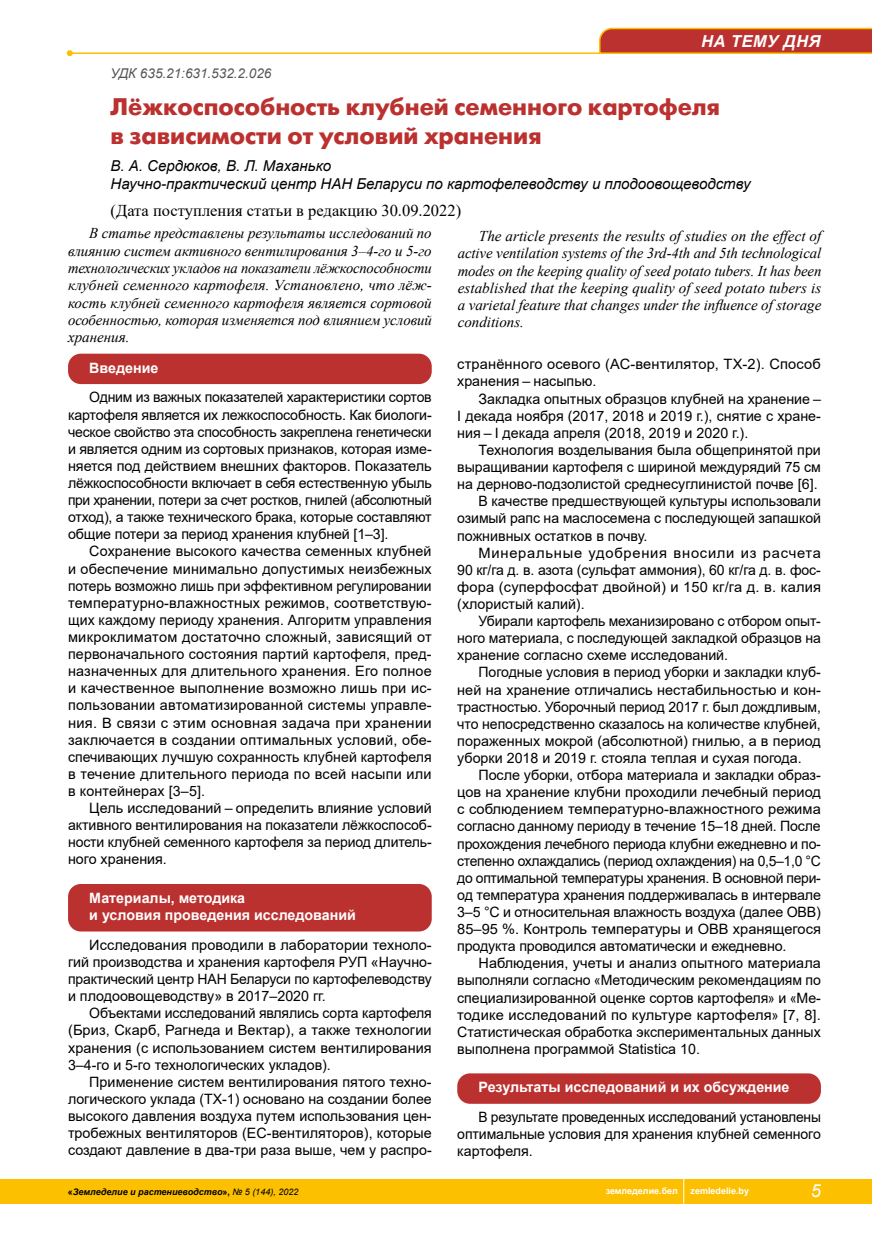
<style>
.page{position:relative;width:872px;height:1234px;background:#fff}
.page>*{position:absolute;margin:0;border:0;box-sizing:border-box;transform-origin:0 0}
.t1{font:700 24px/28.8px "Futuris C";color:#bb312f}
.t2{font:italic 18px "Arial";color:#fff}
.t3{font:16.5px "Times New Roman";color:#000}
.t4{font:italic 700 16.5px "Arial";letter-spacing:.035em;color:#fff}
.t5{font:italic 15px/17.2px "Times New Roman";color:#000;text-align:justify}
.t6{font:italic 15px/18px "Arial";color:#000}
.t7{font:14.25px/17.1px "Arial";letter-spacing:-.005em;color:#000;text-align:justify}
.t8{font:700 14.25px/17.1px "Arial";color:#fff}
.t9{font:14.25px "Arial";letter-spacing:.05em;color:#000}
.t10{font:italic 13.5px "Arial";color:#565655}
.t11{font:italic 700 9px "Arial";color:#000}
.t12{font:700 9px "Arial";color:#fff}
.s1{font-family:"Arial Narrow"}
.s2{font-style:normal}
.s3{font-weight:400}
</style>
<div class="page">
<hr style="left:70px;top:52px;width:802px;height:2px;background:#fcc000">
<svg style="left:67px;top:50px;width:6px;height:6px"></svg>
<svg style="left:598px;top:27px;width:274px;height:27px;background:#c44931"></svg>
<div style="left:0;top:1178px;width:872px;height:25px;background:#fcc000"></div>
<svg style="left:683px;top:1178px;width:1px;height:25px"></svg>
<div style="left:68px;top:353px;width:364px;height:31px;background:#bb312f;border-radius:13px"></div>
<div style="left:68px;top:883px;width:364px;height:48px;background:#bb312f;border-radius:13px"></div>
<div style="left:457px;top:1073px;width:364px;height:30px;background:#bb312f;border-radius:13px"></div>
<p class="t4" style="left:701px;top:30px;width:121px">НА ТЕМУ ДНЯ</p>
<p class="t10" style="left:111px;top:64px;width:162px">УДК 635.21:631.532.2.026</p>
<h1 class="t1" style="left:111px;top:93px;width:611px">Лёжкоспособность клубней семенного картофеля в зависимости от условий хранения</h1>
<p class="t6" style="left:111px;top:156px;width:641px">В. А. Сердюков, В. Л. Маханько<br>Научно-практический центр НАН Беларуси по картофелеводству и плодоовощеводству</p>
<p class="t3" style="left:111px;top:199px;width:352px">(Дата поступления статьи в редакцию 30.09.2022)</p>
<p class="t5" style="left:68px;top:224px;width:365px;text-indent:21px">В статье представлены результаты исследований по влиянию систем активного вентилирования 3–4-го и 5-го технологических укладов на показатели лёжкоспособности клубней семенного картофеля. Установлено, что лёж&shy;кость клубней семенного картофеля является сортовой особенностью, которая изменяется под влиянием условий хранения.</p>
<p class="t7" style="left:457px;top:355px;width:365px">странённого осевого (АС‑вентилятор, ТХ‑2). Способ хранения – насыпью.</p>
<p class="t7" style="left:457px;top:390px;width:365px;text-indent:21px">Закладка опытных образцов клубней на хранение – I декада ноября (2017, 2018 и 2019 г.), снятие с хране&shy;ния – I декада апреля (2018, 2019 и 2020 г.).</p>
<p class="t7" style="left:478px;top:441px;width:344px">Технология возделывания была общепринятой при</p>
<p class="t7" style="left:457px;top:458px;width:365px">выращивании картофеля с шириной междурядий 75 см</p>
<p class="t7" style="left:457px;top:475px;width:362px">на дерново-подзолистой среднесуглинистой почве [6].</p>
<p class="t7" style="left:478px;top:492px;width:344px">В качестве предшествующей культуры использовали</p>
<p class="t7" style="left:457px;top:509px;width:365px">озимый рапс на маслосемена с последующей запашкой</p>
<p class="t7" style="left:457px;top:526px;width:192px">пожнивных остатков в почву.</p>
<p class="t9" style="left:478px;top:542px;width:344px">Минеральные удобрения вносили из расчета</p>
<p class="t7" style="left:457px;top:561px;width:365px">90 кг/га д. в. азота (сульфат аммония), 60 кг/га д. в. фос-</p>
<p class="t7" style="left:457px;top:578px;width:365px">фора (суперфосфат двойной) и 150 кг/га д. в. калия</p>
<p class="t7" style="left:457px;top:595px;width:129px">(хлористый калий).</p>
<p class="t7" style="left:478px;top:612px;width:344px">Убирали картофель механизировано с отбором опыт-</p>
<p class="t7" style="left:457px;top:629px;width:365px">ного материала, с последующей закладкой образцов на</p>
<p class="t7" style="left:457px;top:646px;width:272px">хранение согласно схеме исследований.</p>
<p class="t7" style="left:478px;top:663px;width:344px">Погодные условия в период уборки и закладки клуб-</p>
<p class="t7" style="left:457px;top:680px;width:365px">ней на хранение отличались нестабильностью и кон-</p>
<p class="t7" style="left:457px;top:697px;width:365px">трастностью. Уборочный период 2017 г. был дождливым,</p>
<p class="t7" style="left:457px;top:715px;width:365px">что непосредственно сказалось на количестве клубней,</p>
<p class="t7" style="left:457px;top:732px;width:365px">пораженных мокрой (абсолютной) гнилью, а в период</p>
<p class="t7" style="left:457px;top:749px;width:346px">уборки 2018 и 2019 г. стояла теплая и сухая погода.</p>
<p class="t7" style="left:478px;top:766px;width:344px">После уборки, отбора материала и закладки образ-</p>
<p class="t7" style="left:457px;top:783px;width:365px">цов на хранение клубни проходили лечебный период</p>
<p class="t7" style="left:457px;top:800px;width:365px">с соблюдением температурно-влажностного режима</p>
<p class="t7" style="left:457px;top:817px;width:365px">согласно данному периоду в течение 15–18 дней. После</p>
<p class="t7" style="left:457px;top:834px;width:365px">прохождения лечебного периода клубни ежедневно и по-</p>
<p class="t7" style="left:457px;top:851px;width:365px">степенно охлаждались (период охлаждения) на 0,5–1,0 °С</p>
<p class="t7" style="left:457px;top:868px;width:365px">до оптимальной температуры хранения. В основной пери-</p>
<p class="t7" style="left:457px;top:886px;width:365px">од температура хранения поддерживалась в интервале</p>
<p class="t7" style="left:457px;top:903px;width:365px">3–5 °С и относительная влажность воздуха (далее ОВВ)</p>
<p class="t7" style="left:457px;top:920px;width:365px">85–95 %. Контроль температуры и ОВВ хранящегося</p>
<p class="t7" style="left:457px;top:937px;width:331px">продукта проводился автоматически и ежедневно.</p>
<p class="t7" style="left:478px;top:954px;width:344px">Наблюдения, учеты и анализ опытного материала</p>
<p class="t7" style="left:457px;top:971px;width:365px">выполняли согласно <span class="s1">«</span>Методическим рекомендациям по</p>
<p class="t7" style="left:457px;top:988px;width:365px">специализированной оценке сортов картофеля<span class="s1">»</span> и <span class="s1">«</span>Ме-</p>
<p class="t7" style="left:457px;top:1005px;width:365px">тодике исследований по культуре картофеля<span class="s1">»</span> [7, 8].</p>
<p class="t7" style="left:457px;top:1022px;width:365px">Статистическая обработка экспериментальных данных</p>
<p class="t7" style="left:457px;top:1039px;width:244px">выполнена программой Statistica 10.</p>
<p class="t8" style="left:478px;top:1078px;width:312px">Результаты исследований и их обсуждение</p>
<p class="t7" style="left:457px;top:1108px;width:365px;text-indent:21px">В результате проведенных исследований установлены оптимальные условия для хранения клубней семенного картофеля.</p>
<p class="t5" style="left:458px;top:227px;width:365px;text-indent:21px">The article presents the results of studies on the effect of active ventilation systems of the 3rd-4th and 5th technological modes on the keeping quality of seed potato tubers. It has been established that the keeping quality of seed potato tubers is a varietal feature that changes under the influence of storage conditions.</p>
<p class="t8" style="left:89px;top:359px;width:71px">Введение</p>
<p class="t7" style="left:68px;top:389px;width:365px;text-indent:21px">Одним из важных показателей характеристики сортов картофеля является их лежкоспособность. Как биологи&shy;ческое свойство эта способность закреплена генетически и является одним из сортовых признаков, которая изме&shy;няется под действием внешних факторов. Показатель лёжкоспособности включает в себя естественную убыль при хранении, потери за счет ростков, гнилей (абсолютный отход), а также технического брака, которые составляют общие потери за период хранения клубней [1–3].</p>
<p class="t7" style="left:68px;top:542px;width:365px;text-indent:21px">Сохранение высокого качества семенных клубней и обеспечение минимально допустимых неизбежных потерь возможно лишь при эффективном регулировании температурно-влажностных режимов, соответствую&shy;щих каждому периоду хранения. Алгоритм управления микроклиматом достаточно сложный, зависящий от первоначального состояния партий картофеля, пред&shy;назначенных для длительного хранения. Его полное и качественное выполнение возможно лишь при ис&shy;пользовании автоматизированной системы управле&shy;ния. В связи с этим основная задача при хранении заключается в создании оптимальных условий, обе&shy;спечивающих лучшую сохранность клубней картофеля в течение длительного периода по всей насыпи или в контейнерах [3–5].</p>
<p class="t7" style="left:68px;top:799px;width:365px;text-indent:21px">Цель исследований – определить влияние условий активного вентилирования на показатели лёжкоспособ&shy;ности клубней семенного картофеля за период длитель&shy;ного хранения.</p>
<p class="t8" style="left:89px;top:889px;width:268px">Материалы, методика<br>и условия проведения исследований</p>
<p class="t7" style="left:68px;top:936px;width:365px;text-indent:21px">Исследования проводили в лаборатории техноло&shy;гий производства и хранения картофеля РУП «Научно&shy;практический центр НАН Беларуси по картофелеводству и плодоовощеводству» в 2017–2020 гг.</p>
<p class="t7" style="left:68px;top:1004px;width:365px;text-indent:21px">Объектами исследований являлись сорта картофеля (Бриз, Скарб, Рагнеда и Вектар), а также технологии хранения (с использованием систем вентилирования 3–4-го и 5-го технологических укладов).</p>
<p class="t7" style="left:68px;top:1072px;width:365px;text-indent:21px">Применение систем вентилирования пятого техно&shy;логического уклада (ТХ‑1) основано на создании более высокого давления воздуха путем использования цен&shy;тробежных вентиляторов (ЕС‑вентиляторов), которые создают давление в два-три раза выше, чем у распро-</p>
<p class="t11" style="left:68px;top:1185px;width:232px"><span class="s2">«</span>Земледелие и растениеводство<span class="s2">»,</span> <span class="s3">№ 5 (144), 2022</span></p>
<p class="t12" style="left:605px;top:1184px;width:74px">земледелие.бел</p>
<p class="t12" style="left:690px;top:1184px;width:60px">zemledelie.by</p>
<p class="t2" style="left:811px;top:1178px;width:12px">5</p>
</div>
